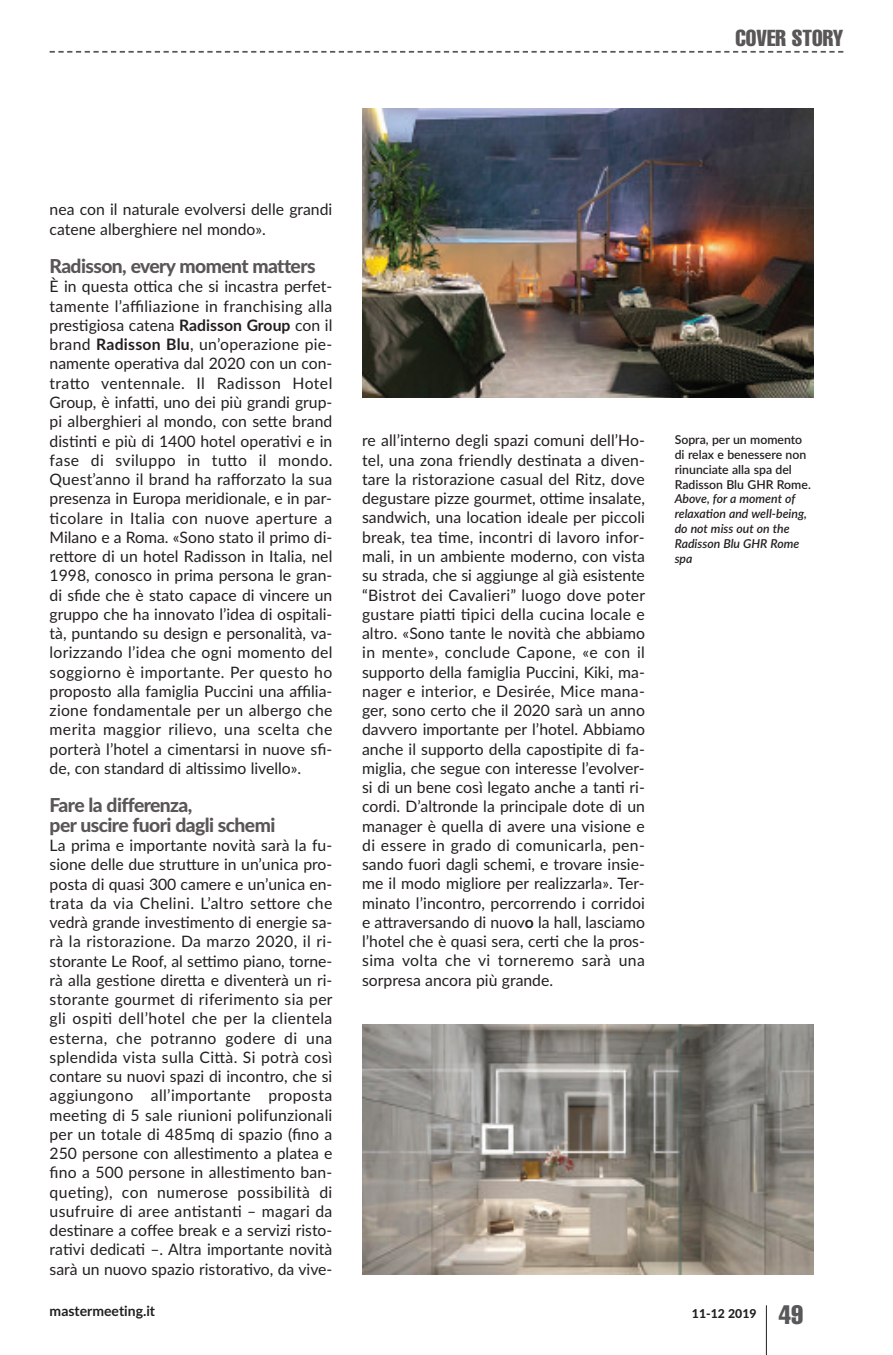
<style>
.page{position:relative;width:893px;height:1355px;background:#fff}
.page>*{position:absolute;margin:0;border:0;box-sizing:border-box;transform-origin:0 0}
.t1{font:extra-condensed 22.75px "Helvetica";color:#595655}
.t2{font:800 19.25px/19.2px "Lato";letter-spacing:-.03em;color:#595655}
.t3{font:15.75px/19.2px "Lato";color:#231f20;text-align:justify}
.t4{font:700 14px "Lato";color:#231f20}
.t5{font:italic 600 12.25px/14.9px "Lato";color:#231f20}
.t6{font:600 12.25px/14.9px "Lato";color:#231f20}
.t7{font:800 12.25px "Lato";color:#231f20}
.s1{font-weight:700}
.s2{font-family:"Helvetica";font-weight:400;font-stretch:extra-condensed;font-size:26.25px;color:#57585a}
</style>
<div class="page">
<hr style="left:766px;top:1305px;width:1px;height:49px;background:#231f20">
<svg style="left:50px;top:51px;width:793px;height:2px"></svg>
<img style="left:362px;top:1024px;width:452px;height:250px">
<img style="left:362px;top:108px;width:452px;height:289px">
<h1 class="t1" style="left:735px;top:30px;width:109px">COVER STORY</h1>
<p class="t3" style="left:50px;top:200px;width:284px">nea con il naturale evolversi delle grandi catene alberghiere nel mondo».</p>
<p class="t2" style="left:50px;top:257px;width:267px">radisson, every moment matters</p>
<p class="t3" style="left:50px;top:277px;width:284px">È in questa ottica che si incastra perfet&shy;tamente l’affiliazione in franchising alla prestigiosa catena <span class="s1">Radisson Group</span> con il brand <span class="s1">Radisson Blu</span>, un’operazione pie&shy;namente operativa dal 2020 con un con&shy;tratto ventennale. Il Radisson Hotel Group, è infatti, uno dei più grandi grup&shy;pi alberghieri al mondo, con sette brand distinti e più di 1400 hotel operativi e in fase di sviluppo in tutto il mondo.<br>Quest’anno il brand ha rafforzato la sua presenza in Europa meridionale, e in par&shy;ticolare in Italia con nuove aperture a Milano e a Roma. «Sono stato il primo di&shy;rettore di un hotel Radisson in Italia, nel 1998, conosco in prima persona le gran&shy;di sfide che è stato capace di vincere un gruppo che ha innovato l’idea di ospitali&shy;tà, puntando su design e personalità, va&shy;lorizzando l’idea che ogni momento del soggiorno è importante. Per questo ho proposto alla famiglia Puccini una affilia&shy;zione fondamentale per un albergo che merita maggior rilievo, una scelta che porterà l’hotel a cimentarsi in nuove sfi&shy;de, con standard di altissimo livello».</p>
<p class="t2" style="left:50px;top:796px;width:227px">Fare la differenza,<br>per uscire fuori dagli schemi</p>
<p class="t3" style="left:50px;top:835px;width:285px">La prima e importante novità sarà la fu&shy;sione delle due strutture in un’unica pro&shy;posta di quasi 300 camere e un’unica en&shy;trata da via Chelini. L’altro settore che vedrà grande investimento di energie sa&shy;rà la ristorazione. Da marzo 2020, il ri&shy;storante Le Roof, al settimo piano, torne&shy;rà alla gestione diretta e diventerà un ri&shy;storante gourmet di riferimento sia per gli ospiti dell’hotel che per la clientela esterna, che potranno godere di una splendida vista sulla Città. Si potrà così contare su nuovi spazi di incontro, che si aggiungono all’importante proposta meeting di 5 sale riunioni polifunzionali per un totale di 485mq di spazio (fino a 250 persone con allestimento a platea e fino a 500 persone in allestimento ban&shy;queting), con numerose possibilità di usufruire di aree antistanti – magari da destinare a coffee break e a servizi risto&shy;rativi dedicati –. Altra importante novità sarà un nuovo spazio ristorativo, da vive-</p>
<p class="t3" style="left:362px;top:431px;width:285px">re all’interno degli spazi comuni dell’Ho&shy;tel, una zona friendly destinata a diven&shy;tare la ristorazione casual del Ritz, dove degustare pizze gourmet, ottime insalate, sandwich, una location ideale per piccoli break, tea time, incontri di lavoro infor&shy;mali, in un ambiente moderno, con vista su strada, che si aggiunge al già esistente “Bistrot dei Cavalieri” luogo dove poter gustare piatti tipici della cucina locale e altro. «Sono tante le novità che abbiamo in mente», conclude Capone, «e con il supporto della famiglia Puccini, Kiki, ma&shy;nager e interior, e Desirée, Mice mana&shy;ger, sono certo che il 2020 sarà un anno davvero importante per l’hotel. Abbiamo anche il supporto della capostipite di fa&shy;miglia, che segue con interesse l’evolver&shy;si di un bene così legato anche a tanti ri&shy;cordi. D’altronde la principale dote di un manager è quella di avere una visione e di essere in grado di comunicarla, pen&shy;sando fuori dagli schemi, e trovare insie&shy;me il modo migliore per realizzarla». Ter&shy;minato l’incontro, percorrendo i corridoi e attraversando di nuov<span class="s1">o</span> la hall, lasciamo l’hotel che è quasi sera, certi che la pros&shy;sima volta che vi torneremo sarà una sorpresa ancora più grande.</p>
<p class="t6" style="left:675px;top:432px;width:138px">Sopra, per un momento di relax e benessere non rinunciate alla spa del<br>Radisson Blu GHR Rome.</p>
<p class="t5" style="left:675px;top:492px;width:134px">Above, for a moment of relaxation and well-being, do not miss out on the<br>Radisson Blu GHR Rome spa</p>
<p class="t4" style="left:50px;top:1302px;width:107px">mastermeeting.it</p>
<p class="t7" style="left:692px;top:1306px;width:113px">11-12 2019 <span class="s2">49</span></p>
</div>
